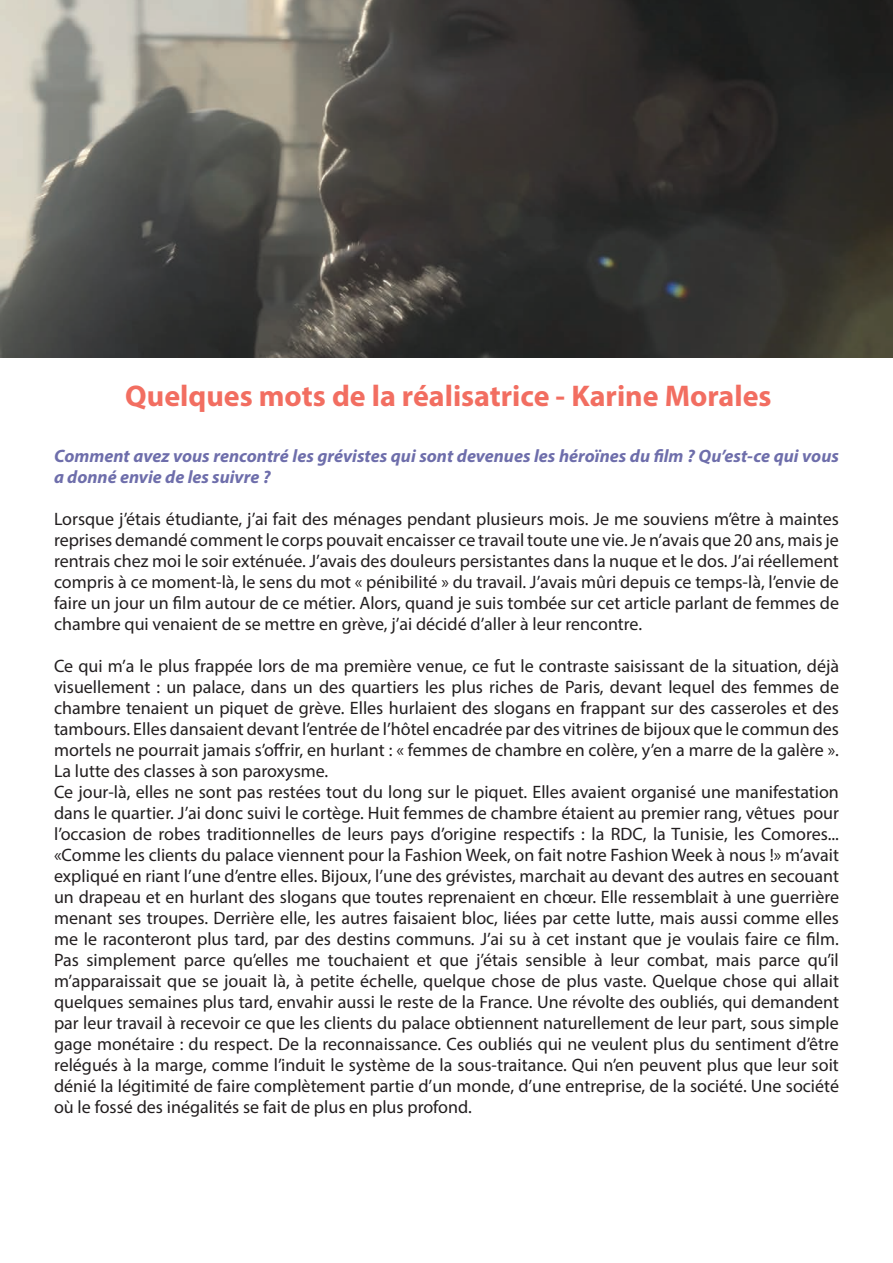
<style>
.page{position:relative;width:893px;height:1263px;background:#fff}
.page>*{position:absolute;margin:0;border:0;box-sizing:border-box;transform-origin:0 0}
.t1{font:700 30px "Myriad Pro";color:#f26e61}
.t2{font:18px/21px "Myriad Pro";color:#231f20;text-align:justify}
.t3{font:italic 700 18px/21px "Myriad Pro";color:#6e6eab}
</style>
<div class="page">
<img style="left:0;top:0;width:893px;height:357px">
<h1 class="t1" style="left:125px;top:377px;width:648px">Quelques mots de la réalisatrice - Karine Morales</h1>
<p class="t3" style="left:54px;top:445px;width:786px">Comment avez vous rencontré les grévistes qui sont devenues les héroïnes du film ? Qu’est-ce qui vous a donné envie de les suivre ?</p>
<p class="t2" style="left:54px;top:508px;width:787px">Lorsque j’étais étudiante, j’ai fait des ménages pendant plusieurs mois. Je me souviens m’être à maintes reprises demandé comment le corps pouvait encaisser ce travail toute une vie. Je n’avais que 20 ans, mais je rentrais chez moi le soir exténuée. J’avais des douleurs persistantes dans la nuque et le dos. J’ai réellement compris à ce moment-là, le sens du mot « pénibilité » du travail. J’avais mûri depuis ce temps-là, l’envie de faire un jour un film autour de ce métier. Alors, quand je suis tombée sur cet article parlant de femmes de chambre qui venaient de se mettre en grève, j’ai décidé d’aller à leur rencontre.</p>
<p class="t2" style="left:54px;top:655px;width:787px;text-align:left">Ce qui m’a le plus frappée lors de ma première venue, ce fut le contraste saisissant de la situation, déjà visuellement : un palace, dans un des quartiers les plus riches de Paris, devant lequel des femmes de chambre tenaient un piquet de grève. Elles hurlaient des slogans en frappant sur des casseroles et des tambours. Elles dansaient devant l’entrée de l’hôtel encadrée par des vitrines de bijoux que le commun des mortels ne pourrait jamais s’offrir, en hurlant : « femmes de chambre en colère, y’en a marre de la galère ».<br>La lutte des classes à son paroxysme.<br>Ce jour-là, elles ne sont pas restées tout du long sur le piquet. Elles avaient organisé une manifestation dans le quartier. J’ai donc suivi le cortège. Huit femmes de chambre étaient au premier rang, vêtues pour l’occasion de robes traditionnelles de leurs pays d’origine respectifs : la RDC, la Tunisie, les Comores... «Comme les clients du palace viennent pour la Fashion Week, on fait notre Fashion Week à nous !» m’avait expliqué en riant l’une d’entre elles. Bijoux, l’une des grévistes, marchait au devant des autres en secouant un drapeau et en hurlant des slogans que toutes reprenaient en chœur. Elle ressemblait à une guerrière menant ses troupes. Derrière elle, les autres faisaient bloc, liées par cette lutte, mais aussi comme elles me le raconteront plus tard, par des destins communs. J’ai su à cet instant que je voulais faire ce film.<br>Pas simplement parce qu’elles me touchaient et que j’étais sensible à leur combat, mais parce qu’il m’apparaissait que se jouait là, à petite échelle, quelque chose de plus vaste. Quelque chose qui allait quelques semaines plus tard, envahir aussi le reste de la France. Une révolte des oubliés, qui demandent par leur travail à recevoir ce que les clients du palace obtiennent naturellement de leur part, sous simple gage monétaire : du respect. De la reconnaissance. Ces oubliés qui ne veulent plus du sentiment d’être relégués à la marge, comme l’induit le système de la sous-traitance. Qui n’en peuvent plus que leur soit dénié la légitimité de faire complètement partie d’un monde, d’une entreprise, de la société. Une société où le fossé des inégalités se fait de plus en plus profond.</p>
</div>
